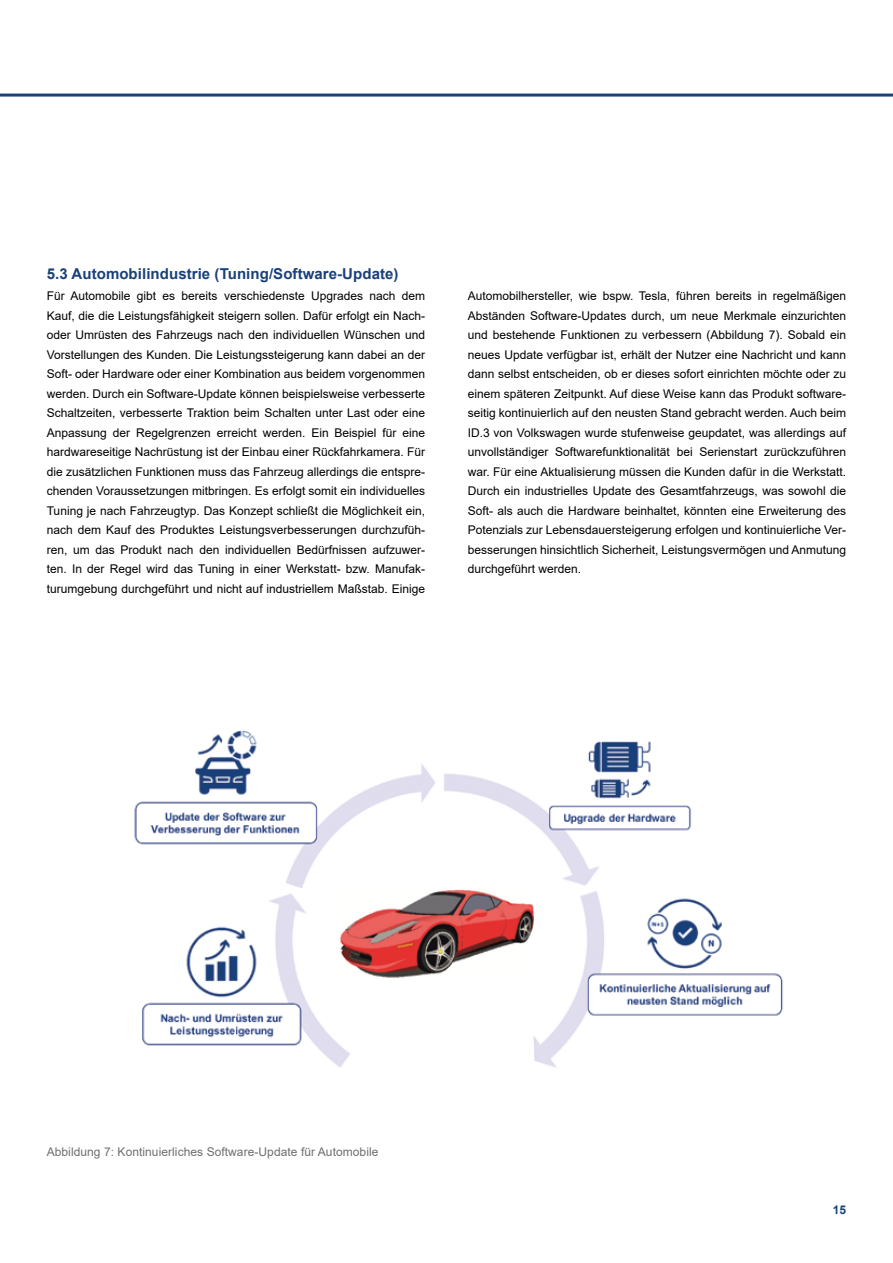
<style>
.page{position:relative;width:893px;height:1263px;background:#fff}
.page>*{position:absolute;margin:0;border:0;box-sizing:border-box;transform-origin:0 0}
.t1{font:700 15px "Arial";letter-spacing:.005em;color:#19407b}
.t2{font:12px/19.5px "Arial";color:#000;text-align:justify}
.t3{font:12px "Arial";letter-spacing:.005em;color:#706f6f}
.t4{font:700 12px "Arial";color:#19407b}
</style>
<div class="page">
<hr style="left:0;top:94px;width:893px;height:3px;background:#19407b">
<img style="left:134px;top:730px;width:649px;height:338px">
<p class="t1" style="left:47px;top:268px;width:353px">5.3 Automobilindustrie (Tuning/Software-Update)</p>
<p class="t2" style="left:47px;top:288px;width:380px">Für Automobile gibt es bereits verschiedenste Upgrades nach dem Kauf, die die Leistungsfähigkeit steigern sollen. Dafür erfolgt ein Nach&shy;oder Umrüsten des Fahrzeugs nach den individuellen Wünschen und Vorstellungen des Kunden. Die Leistungssteigerung kann dabei an der Soft- oder Hardware oder einer Kombination aus beidem vorgenommen werden. Durch ein Software-Update können beispielsweise verbesserte Schaltzeiten, verbesserte Traktion beim Schalten unter Last oder eine Anpassung der Regelgrenzen erreicht werden. Ein Beispiel für eine hardwareseitige Nachrüstung ist der Einbau einer Rückfahrkamera. Für die zusätzlichen Funktionen muss das Fahrzeug allerdings die entspre&shy;chenden Voraussetzungen mitbringen. Es erfolgt somit ein individuelles Tuning je nach Fahrzeugtyp. Das Konzept schließt die Möglichkeit ein, nach dem Kauf des Produktes Leistungsverbesserungen durchzufüh&shy;ren, um das Produkt nach den individuellen Bedürfnissen aufzuwer&shy;ten. In der Regel wird das Tuning in einer Werkstatt- bzw. Manufak&shy;turumgebung durchgeführt und nicht auf industriellem Maßstab. Einige</p>
<p class="t2" style="left:468px;top:288px;width:380px">Automobilhersteller, wie bspw. Tesla, führen bereits in regelmäßigen Abständen Software-Updates durch, um neue Merkmale einzurichten und bestehende Funktionen zu verbessern (Abbildung 7). Sobald ein neues Update verfügbar ist, erhält der Nutzer eine Nachricht und kann dann selbst entscheiden, ob er dieses sofort einrichten möchte oder zu einem späteren Zeitpunkt. Auf diese Weise kann das Produkt software&shy;seitig kontinuierlich auf den neusten Stand gebracht werden. Auch beim ID.3 von Volkswagen wurde stufenweise geupdatet, was allerdings auf unvollständiger Softwarefunktionalität bei Serienstart zurückzuführen war. Für eine Aktualisierung müssen die Kunden dafür in die Werkstatt.<br>Durch ein industrielles Update des Gesamtfahrzeugs, was sowohl die Soft- als auch die Hardware beinhaltet, könnten eine Erweiterung des Potenzials zur Lebensdauersteigerung erfolgen und kontinuierliche Ver&shy;besserungen hinsichtlich Sicherheit, Leistungsvermögen und Anmutung durchgeführt werden.</p>
<p class="t3" style="left:47px;top:1147px;width:333px">Abbildung 7: Kontinuierliches Software-Update für Automobile</p>
<p class="t4" style="left:833px;top:1205px;width:15px">15</p>
</div>
